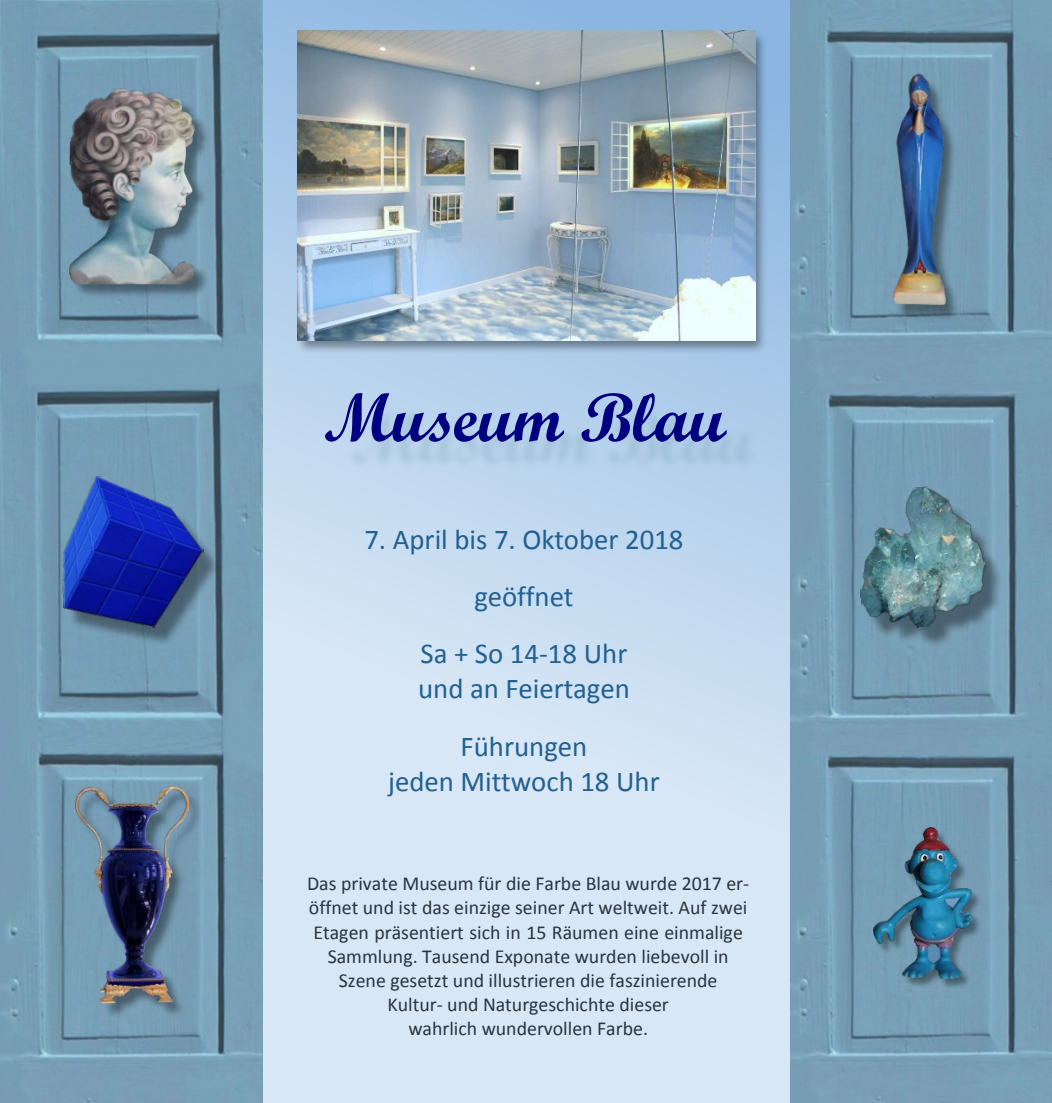
<style>
.page{position:relative;width:1052px;height:1103px;background:#fff}
.page>*{position:absolute;margin:0;border:0;box-sizing:border-box;transform-origin:0 0}
.t1{font:68.4px "Script MT Bold";color:#000080}
.t2{font:28.8px/57.2px "Calibri";color:#216091;text-align:center}
.t3{font:19.8px/24.2px "Calibri";color:#2a343e;text-align:center}
</style>
<div class="page">
<svg style="left:263px;top:0;width:526px;height:1102px;background:#ccdff1"></svg>
<img style="left:292px;top:28px;width:477px;height:334px">
<img style="left:297px;top:31px;width:457px;height:309px">
<img style="left:1px;top:0;width:262px;height:1102px">
<img style="left:789px;top:0;width:262px;height:1102px">
<img style="left:56px;top:468px;width:174px;height:189px">
<img style="left:56px;top:470px;width:152px;height:163px">
<img style="left:75px;top:786px;width:130px;height:234px">
<img style="left:75px;top:786px;width:114px;height:217px">
<img style="left:849px;top:479px;width:162px;height:180px">
<img style="left:849px;top:482px;width:140px;height:150px">
<img style="left:872px;top:827px;width:111px;height:164px">
<img style="left:873px;top:827px;width:98px;height:151px">
<img style="left:300px;top:385px;width:487px;height:92px">
<img style="left:69px;top:78px;width:149px;height:223px">
<img style="left:69px;top:79px;width:130px;height:205px">
<img style="left:892px;top:73px;width:69px;height:250px">
<img style="left:892px;top:73px;width:53px;height:231px">
<h1 class="t1" style="left:323px;top:393px;width:403px">Museum Blau</h1>
<h2 class="t2" style="left:364px;top:513px;width:320px">7. April bis 7. Oktober 2018 geöffnet<br>Sa + So 14-18 Uhr</h2>
<h2 class="t2" style="left:418px;top:662px;width:213px">und an Feiertagen<br>Führungen</h2>
<h2 class="t2" style="left:388px;top:754px;width:273px">jeden Mittwoch 18 Uhr</h2>
<p class="t3" style="left:307px;top:872px;width:443px">Das private Museum für die Farbe Blau wurde 2017 er&shy;öffnet und ist das einzige seiner Art weltweit. Auf zwei Etagen präsentiert sich in 15 Räumen eine einmalige Sammlung. Tausend Exponate wurden liebevoll in Szene gesetzt und illustrieren die faszinierende<br>Kultur- und Naturgeschichte dieser<br>wahrlich wundervollen Farbe.</p>
</div>
